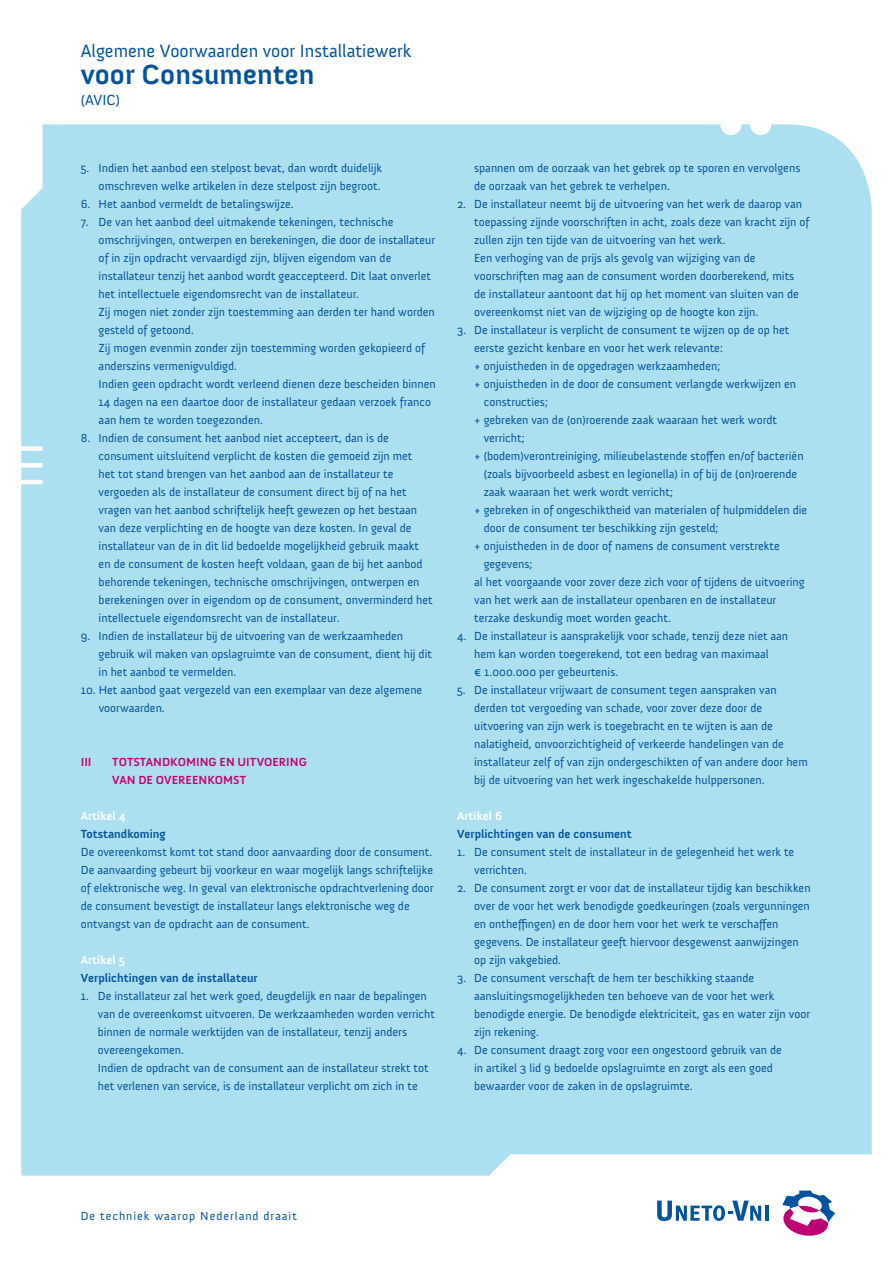
<style>
.page{position:relative;width:893px;height:1263px;background:#fff}
.page>*{position:absolute;margin:0;border:0;box-sizing:border-box;transform-origin:0 0}
.t1{font:700 28.5px "Anivers";color:#01539e}
.herhaaltitel{font:18.3px "Anivers";color:#01539e}
.titel{font:15px "Anivers";color:#01539e}
.plat-nr{font:12px/18px "Anivers";color:#01539e}
.artikel_titel{font:700 12px "Anivers";color:#01539e}
.kaderkop{font:700 12px/18px "Anivers";color:#c60170}
.plat-nr-2{font:12px "Anivers";letter-spacing:.08em;color:#01539e}
.artikel{font:700 12px "Anivers";color:#fff}
</style>
<div class="page">
<hr style="left:765px;top:1205px;width:3px;height:16px;background:#0153a0">
<svg style="left:782px;top:1190px;width:53px;height:46px"></svg>
<svg style="left:657px;top:1200px;width:104px;height:21px"></svg>
<div style="left:21px;top:124px;width:851px;height:1051px;background:#acdfef"></div>
<p class="herhaaltitel" style="left:81px;top:41px;width:332px">Algemene Voorwaarden voor Installatiewerk</p>
<p class="t1" style="left:81px;top:58px;width:235px">voor Consumenten</p>
<p class="titel" style="left:81px;top:91px;width:41px">(AVIC)</p>
<p class="plat-nr" style="left:81px;top:159px;width:303px;text-align:right">5. Indien het aanbod een stelpost bevat, dan wordt duidelijk omschreven welke artikelen in deze stelpost zijn begroot.</p>
<p class="plat-nr" style="left:81px;top:195px;width:215px">6. Het aanbod vermeldt de betalingswijze.</p>
<p class="plat-nr" style="left:99px;top:213px;width:338px;text-indent:-18px">7. De van het aanbod deel uitmakende tekeningen, technische omschrijvingen, ontwerpen en berekeningen, die door de installateur of in zijn opdracht vervaardigd zijn, blijven eigendom van de installateur tenzij het aanbod wordt geaccepteerd. Dit laat onverlet het intellectuele eigendomsrecht van de installateur.</p>
<p class="plat-nr" style="left:99px;top:303px;width:338px">Zij mogen niet zonder zijn toestemming aan derden ter hand worden gesteld of getoond.</p>
<p class="plat-nr" style="left:99px;top:339px;width:328px">Zij mogen evenmin zonder zijn toestemming worden gekopieerd of anderszins vermenigvuldigd.</p>
<p class="plat-nr" style="left:99px;top:375px;width:339px">Indien geen opdracht wordt verleend dienen deze bescheiden binnen<br>14 dagen na een daartoe door de installateur gedaan verzoek franco aan hem te worden toegezonden.</p>
<p class="plat-nr" style="left:99px;top:429px;width:336px;text-indent:-18px">8. Indien de consument het aanbod niet accepteert, dan is de consument uitsluitend verplicht de kosten die gemoeid zijn met<br>het tot stand brengen van het aanbod aan de installateur te vergoeden als de installateur de consument direct bij of na het vragen van het aanbod schriftelijk heeft gewezen op het bestaan van deze verplichting en de hoogte van deze kosten. In geval de installateur van de in dit lid bedoelde mogelijkheid gebruik maakt en de consument de kosten heeft voldaan, gaan de bij het aanbod behorende tekeningen, technische omschrijvingen, ontwerpen en berekeningen over in eigendom op de consument, onverminderd het intellectuele eigendomsrecht van de installateur.</p>
<p class="plat-nr" style="left:99px;top:627px;width:335px;text-indent:-18px">9. Indien de installateur bij de uitvoering van de werkzaamheden gebruik wil maken van opslagruimte van de consument, dient hij dit in het aanbod te vermelden.</p>
<p class="plat-nr" style="left:99px;top:681px;width:325px;text-indent:-18px">10. Het aanbod gaat vergezeld van een exemplaar van deze algemene voorwaarden.</p>
<p class="kaderkop" style="left:81px;top:753px;width:12px">III</p>
<p class="kaderkop" style="left:112px;top:753px;width:196px">TOTSTANDKOMING EN UITVOERING<br>VAN DE OVEREENKOMST</p>
<p class="artikel" style="left:81px;top:809px;width:46px">Artikel 4</p>
<p class="artikel_titel" style="left:81px;top:827px;width:86px">Totstandkoming</p>
<p class="plat-nr" style="left:81px;top:843px;width:354px">De overeenkomst komt tot stand door aanvaarding door de consument.<br>De aanvaarding gebeurt bij voorkeur en waar mogelijk langs schriftelijke of elektronische weg. In geval van elektronische opdrachtverlening door de consument bevestigt de installateur langs elektronische weg de ontvangst van de opdracht aan de consument.</p>
<p class="artikel" style="left:81px;top:953px;width:46px">Artikel 5</p>
<p class="artikel_titel" style="left:81px;top:971px;width:178px">Verplichtingen van de installateur</p>
<p class="plat-nr" style="left:98px;top:987px;width:339px;text-indent:-17px">1. De installateur zal het werk goed, deugdelijk en naar de bepalingen van de overeenkomst uitvoeren. De werkzaamheden worden verricht binnen de normale werktijden van de installateur, tenzij anders overeengekomen.</p>
<p class="plat-nr" style="left:98px;top:1059px;width:332px">Indien de opdracht van de consument aan de installateur strekt tot het verlenen van service, is de installateur verplicht om zich in te</p>
<p class="plat-nr" style="left:474px;top:159px;width:328px">spannen om de oorzaak van het gebrek op te sporen en vervolgens de oorzaak van het gebrek te verhelpen.</p>
<p class="plat-nr" style="left:474px;top:195px;width:337px;text-indent:-17px">2. De installateur neemt bij de uitvoering van het werk de daarop van toepassing zijnde voorschriften in acht, zoals deze van kracht zijn of zullen zijn ten tijde van de uitvoering van het werk.</p>
<p class="plat-nr" style="left:474px;top:249px;width:326px">Een verhoging van de prijs als gevolg van wijziging van de voorschriften mag aan de consument worden doorberekend, mits de installateur aantoont dat hij op het moment van sluiten van de overeenkomst niet van de wijziging op de hoogte kon zijn.</p>
<p class="plat-nr" style="left:474px;top:321px;width:317px;text-indent:-17px">3. De installateur is verplicht de consument te wijzen op de op het eerste gezicht kenbare en voor het werk relevante:</p>
<p class="plat-nr" style="left:474px;top:357px;width:248px">+ onjuistheden in de opgedragen werkzaamheden;</p>
<p class="plat-nr" style="left:484px;top:375px;width:314px;text-indent:-10px">+ onjuistheden in de door de consument verlangde werkwijzen en constructies;</p>
<p class="plat-nr" style="left:484px;top:411px;width:295px;text-indent:-10px">+ gebreken van de (on)roerende zaak waaraan het werk wordt verricht;</p>
<p class="plat-nr" style="left:484px;top:447px;width:321px;text-indent:-10px">+ (bodem)verontreiniging, milieubelastende stoffen en/of bacteriën (zoals bijvoorbeeld asbest en legionella) in of bij de (on)roerende zaak waaraan het werk wordt verricht;</p>
<p class="plat-nr" style="left:484px;top:501px;width:325px;text-indent:-10px">+ gebreken in of ongeschiktheid van materialen of hulpmiddelen die door de consument ter beschikking zijn gesteld;</p>
<p class="plat-nr" style="left:484px;top:537px;width:297px;text-indent:-10px">+ onjuistheden in de door of namens de consument verstrekte gegevens;</p>
<p class="plat-nr" style="left:474px;top:573px;width:332px">al het voorgaande voor zover deze zich voor of tijdens de uitvoering van het werk aan de installateur openbaren en de installateur terzake deskundig moet worden geacht.</p>
<p class="plat-nr" style="left:474px;top:627px;width:316px;text-indent:-17px">4. De installateur is aansprakelijk voor schade, tenzij deze niet aan hem kan worden toegerekend, tot een bedrag van maximaal<br>€ 1.000.000 per gebeurtenis.</p>
<p class="plat-nr" style="left:474px;top:681px;width:335px;text-indent:-17px">5. De installateur vrijwaart de consument tegen aanspraken van derden tot vergoeding van schade, voor zover deze door de uitvoering van zijn werk is toegebracht en te wijten is aan de nalatigheid, onvoorzichtigheid of verkeerde handelingen van de installateur zelf of van zijn ondergeschikten of van andere door hem bij de uitvoering van het werk ingeschakelde hulppersonen.</p>
<p class="artikel" style="left:457px;top:809px;width:47px">Artikel 6</p>
<p class="artikel_titel" style="left:457px;top:827px;width:176px">Verplichtingen van de consument</p>
<p class="plat-nr" style="left:474px;top:843px;width:322px;text-indent:-17px">1. De consument stelt de installateur in de gelegenheid het werk te verrichten.</p>
<p class="plat-nr" style="left:474px;top:879px;width:338px;text-indent:-17px">2. De consument zorgt er voor dat de installateur tijdig kan beschikken over de voor het werk benodigde goedkeuringen (zoals vergunningen en ontheffingen) en de door hem voor het werk te verschaffen gegevens. De installateur geeft hiervoor desgewenst aanwijzingen op zijn vakgebied.</p>
<p class="plat-nr" style="left:474px;top:969px;width:337px;text-indent:-17px">3. De consument verschaft de hem ter beschikking staande aansluitingsmogelijkheden ten behoeve van de voor het werk benodigde energie. De benodigde elektriciteit, gas en water zijn voor zijn rekening.</p>
<p class="plat-nr" style="left:474px;top:1041px;width:309px;text-indent:-17px">4. De consument draagt zorg voor een ongestoord gebruik van de in artikel 3 lid 9 bedoelde opslagruimte en zorgt als een goed bewaarder voor de zaken in de opslagruimte.</p>
<p class="plat-nr-2" style="left:81px;top:1210px;width:218px">De techniek waarop Nederland draait</p>
</div>
